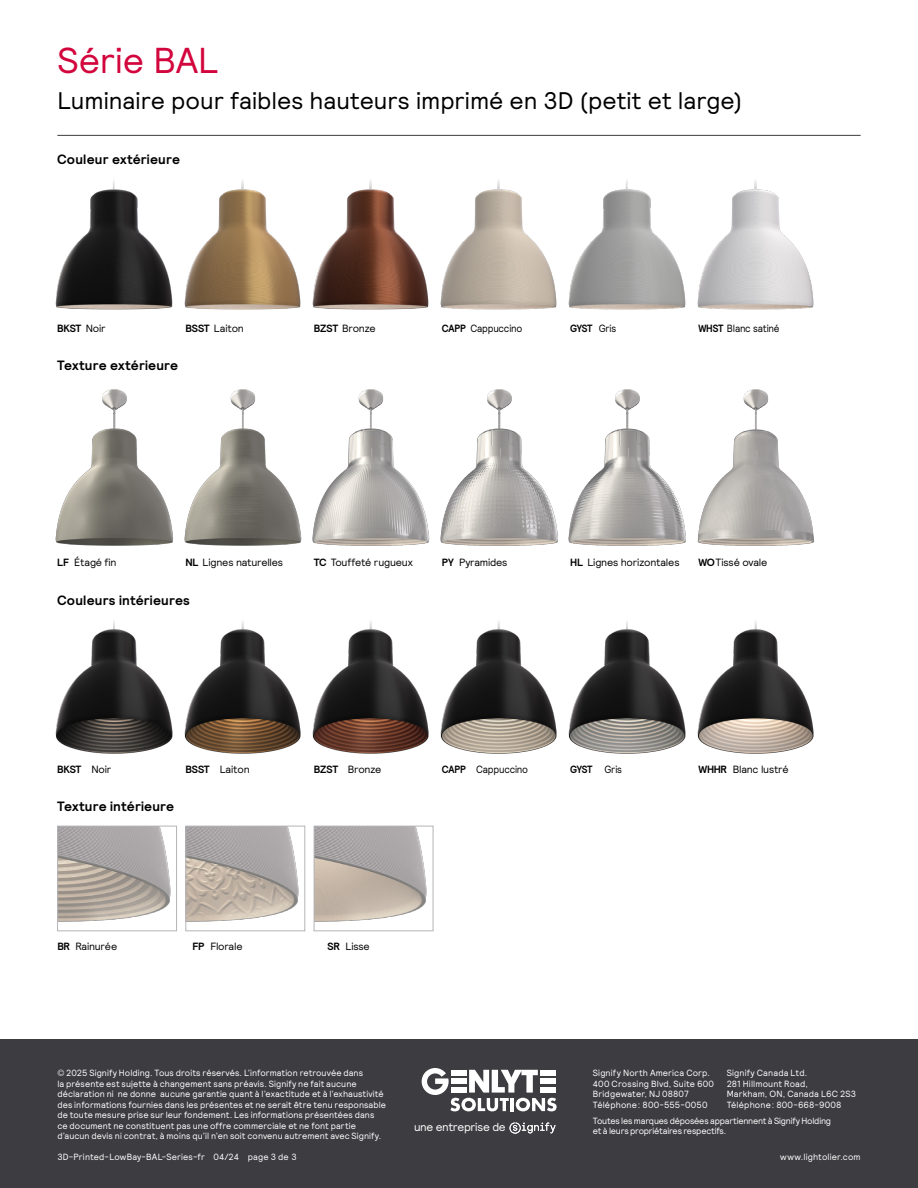
<style>
.page{position:relative;width:918px;height:1188px;background:#fff}
.page>*{position:absolute;margin:0;border:0;box-sizing:border-box;transform-origin:0 0}
.t1{font:36px "Signify Relative";letter-spacing:-.005em;color:#d2053c}
.t2{font:24px "Signify Relative";color:#000}
.t3{font:700 13.5px "Signify Relative";letter-spacing:.015em;color:#000}
.t4{font:11.55px "Signify Relative";letter-spacing:-.03em;color:#fff}
.t5{font:10.5px "Signify Relative";letter-spacing:-.02em;color:#000}
.t6{font:10.5px "Signify Relative";letter-spacing:-.02em;color:#000;scale:.92 1}
.t7{font:700 10.5px "Signify Relative";letter-spacing:-.03em;color:#000}
.t8{font:700 10.5px "Signify Relative";letter-spacing:-.03em;color:#000;scale:.92 1}
.t9{font:9px/10.5px "Signify Relative";letter-spacing:.01em;color:#fff}
.t10{font:9px/10.5px "Signify Relative";letter-spacing:-.02em;color:#fff}
.s1{font-weight:400}
.s2{font-weight:700}
</style>
<div class="page">
<hr style="left:57px;top:135px;width:804px;height:1px;background:#3c3c41">
<img style="left:55px;top:621px;width:759px;height:133px">
<img style="left:55px;top:180px;width:759px;height:130px">
<img style="left:59px;top:828px;width:112px;height:94px">
<div style="left:57px;top:826px;width:120px;height:105px;border:1px solid #b4b4b9"></div>
<img style="left:187px;top:828px;width:112px;height:94px">
<div style="left:185px;top:826px;width:120px;height:105px;border:1px solid #b4b4b9"></div>
<img style="left:316px;top:828px;width:111px;height:94px">
<div style="left:314px;top:826px;width:119px;height:105px;border:1px solid #b4b4b9"></div>
<img style="left:55px;top:389px;width:759px;height:157px">
<div style="left:0;top:1040px;width:918px;height:148px;background:#3c3c41"></div>
<svg style="left:422px;top:1068px;width:135px;height:43px"></svg>
<svg style="left:510px;top:1122px;width:46px;height:12px"></svg>
<h1 class="t1" style="left:57px;top:37px;width:163px">Série BAL</h1>
<h2 class="t2" style="left:57px;top:85px;width:686px">Luminaire pour faibles hauteurs imprimé en 3D (petit et large)</h2>
<h3 class="t3" style="left:57px;top:150px;width:124px">Couleur extérieure</h3>
<p class="t7" style="left:57px;top:321px;width:50px">BKST <span class="s1">Noir</span></p>
<p class="t5" style="left:185px;top:321px;width:60px"><span class="s2">BSST</span> Laiton</p>
<h3 class="t3" style="left:57px;top:356px;width:122px">Texture extérieure</h3>
<p class="t5" style="left:314px;top:321px;width:64px"><span class="s2">BZST</span> Bronze</p>
<p class="t6" style="left:442px;top:321px;width:89px"><span class="s2">CAPP</span> Cappuccino</p>
<p class="t8" style="left:570px;top:321px;width:52px">GYST <span class="s1">Gris</span></p>
<p class="t6" style="left:698px;top:321px;width:90px"><span class="s2">WHST</span> Blanc satiné</p>
<p class="t5" style="left:57px;top:556px;width:61px"><span class="s2">LF</span> Étagé fin</p>
<p class="t5" style="left:185px;top:556px;width:99px"><span class="s2">NL</span> Lignes naturelles</p>
<h3 class="t3" style="left:57px;top:591px;width:134px">Couleurs intérieures</h3>
<p class="t5" style="left:314px;top:556px;width:101px"><span class="s2">TC</span> Touffeté rugueux</p>
<p class="t5" style="left:570px;top:556px;width:111px"><span class="s2">HL</span> Lignes horizontales</p>
<p class="t5" style="left:442px;top:556px;width:67px"><span class="s2">PY</span> Pyramides</p>
<p class="t5" style="left:698px;top:556px;width:70px"><span class="s2">WO</span>Tissé ovale</p>
<p class="t7" style="left:57px;top:762px;width:56px">BKST <span class="s1">Noir</span></p>
<h3 class="t3" style="left:57px;top:797px;width:118px">Texture intérieure</h3>
<p class="t5" style="left:185px;top:762px;width:66px"><span class="s2">BSST</span> Laiton</p>
<p class="t5" style="left:57px;top:940px;width:61px"><span class="s2">BR</span> Rainurée</p>
<p class="t5" style="left:192px;top:940px;width:52px"><span class="s2">FP</span> Florale</p>
<p class="t5" style="left:314px;top:762px;width:69px"><span class="s2">BZST</span> Bronze</p>
<p class="t6" style="left:442px;top:762px;width:95px"><span class="s2">CAPP</span> Cappuccino</p>
<p class="t8" style="left:570px;top:762px;width:58px">GYST <span class="s1">Gris</span></p>
<p class="t5" style="left:327px;top:940px;width:44px"><span class="s2">SR</span> Lisse</p>
<p class="t5" style="left:698px;top:762px;width:92px"><span class="s2">WHHR</span> Blanc lustré</p>
<p class="t9" style="left:57px;top:1068px;width:330px">© 2025 Signify Holding. Tous droits réservés. L’information retrouvée dans<br>la présente est sujette à changement sans préavis. Signify ne fait aucune déclaration ni ne donne aucune garantie quant à l’exactitude et à l’exhaustivité des informations fournies dans les présentes et ne serait être tenu responsable de toute mesure prise sur leur fondement. Les informations présentées dans ce document ne constituent pas une offre commerciale et ne font partie d’aucun devis ni contrat, à moins qu’il n’en soit convenu autrement avec Signify.</p>
<p class="t9" style="left:57px;top:1151px;width:241px">3D-Printed-LowBay-BAL-Series-fr 04/24 page 3 de 3</p>
<p class="t4" style="left:414px;top:1119px;width:93px">une entreprise de</p>
<p class="t9" style="left:593px;top:1068px;width:123px">Signify North America Corp.<br>400 Crossing Blvd, Suite 600<br>Bridgewater, NJ 08807<br>Téléphone: 800-555-0050</p>
<p class="t9" style="left:727px;top:1068px;width:131px">Signify Canada Ltd.<br>281 Hillmount Road,<br>Markham, ON, Canada L6C 2S3<br>Téléphone: 800-668-9008</p>
<p class="t10" style="left:593px;top:1115px;width:240px">Toutes les marques déposées appartiennent à Signify Holding et à leurs propriétaires respectifs.</p>
<p class="t9" style="left:780px;top:1151px;width:82px">www.lightolier.com</p>
</div>
